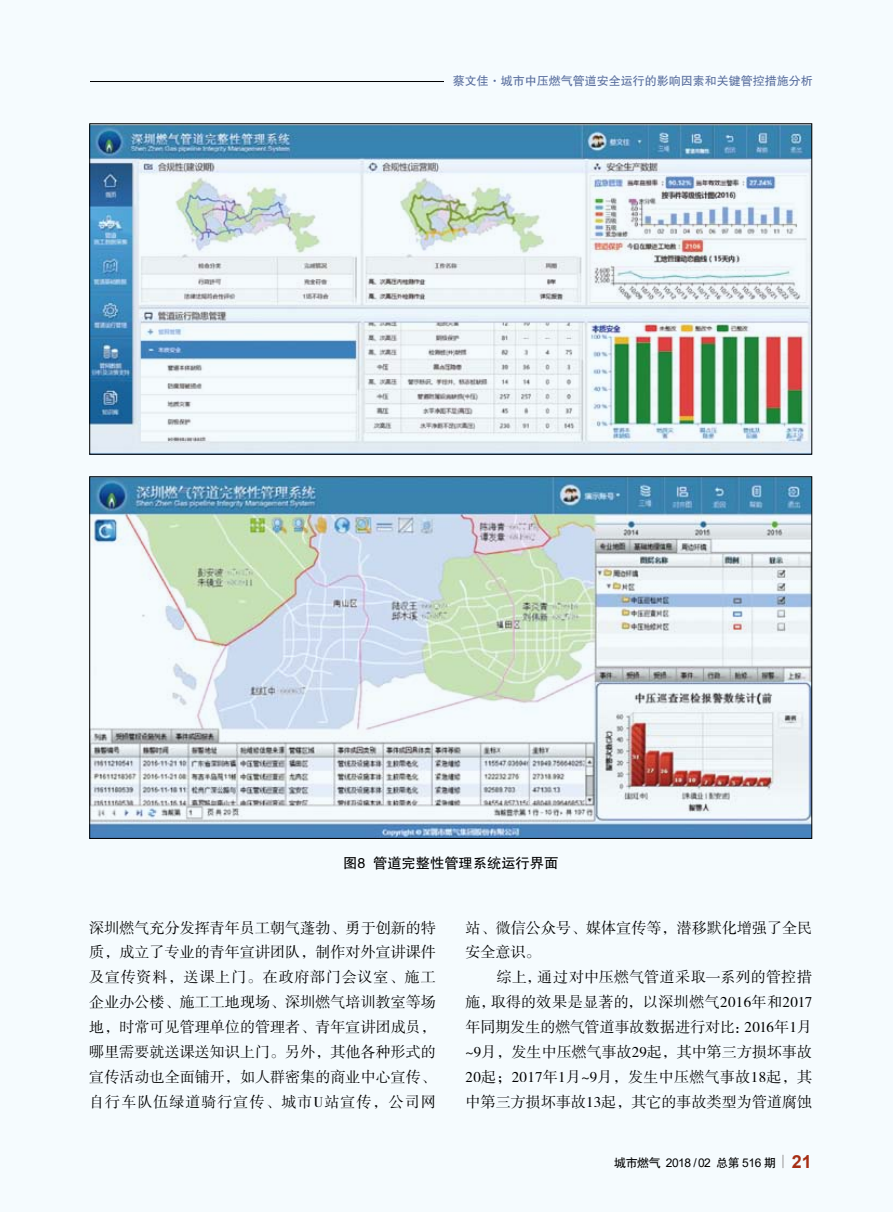
<style>
.page{position:relative;width:893px;height:1212px;background:#f5fbfe}
.page>*{position:absolute;margin:0;border:0;box-sizing:border-box;transform-origin:0 0}
.t1{font:15px/24.9px "FZSSJW GB1 0";letter-spacing:.005em;color:#000;text-align:justify}
.t2{font:14.25px "FZHTJW GB1 0";color:#000}
.t3{font:12px "FZHTJW GB1 0";color:#596e9e}
.t4{font:12px "Arial";letter-spacing:-.04em;color:#000}
.s1{font-family:"FZHTJW GB1 0"}
.s2{font-weight:700;font-size:18px;color:#a62e14}
</style>
<div class="page">
<svg style="left:782px;top:1155px;width:1px;height:13px"></svg>
<hr style="left:0;top:81px;width:812px;height:1px;background:#000">
<div style="left:0;top:72px;width:89px;height:19px;background:#f5fbfe"></div>
<img style="left:91px;top:125px;width:719px;height:328px">
<img style="left:91px;top:478px;width:719px;height:359px">
<div style="left:445px;top:78px;width:391px;height:7px;background:#f5fbfe"></div>
<p class="t3" style="left:453px;top:74px;width:361px">蔡文佳·城市中压燃气管道安全运行的影响因素和关键管控措施分析</p>
<p class="t2" style="left:343px;top:855px;width:217px">图8 管道完整性管理系统运行界面</p>
<p class="t1" style="left:89px;top:916px;width:348px">深圳燃气充分发挥青年员工朝气蓬勃、勇于创新的特质，成立了专业的青年宣讲团队，制作对外宣讲课件及宣传资料，送课上门。在政府部门会议室、施工企业办公楼、施工工地现场、深圳燃气培训教室等场地，时常可见管理单位的管理者、青年宣讲团成员，哪里需要就送课送知识上门。另外，其他各种形式的宣传活动也全面铺开，如人群密集的商业中心宣传、自行车队伍绿道骑行宣传、城市U站宣传，公司网</p>
<p class="t1" style="left:466px;top:916px;width:348px">站、微信公众号、媒体宣传等，潜移默化增强了全民安全意识。</p>
<p class="t1" style="left:466px;top:965px;width:348px;text-indent:31px">综上，通过对中压燃气管道采取一系列的管控措施，取得的效果是显著的，以深圳燃气2016年和2017年同期发生的燃气管道事故数据进行对比：2016年1月~9月，发生中压燃气事故29起，其中第三方损坏事故20起；2017年1月~9月，发生中压燃气事故18起，其中第三方损坏事故13起，其它的事故类型为管道腐蚀</p>
<p class="t4" style="left:614px;top:1154px;width:199px"><span class="s1">城市燃气</span> 2018 / 02 <span class="s1">总第</span> 516 <span class="s1">期</span> <span class="s2">21</span></p>
</div>
